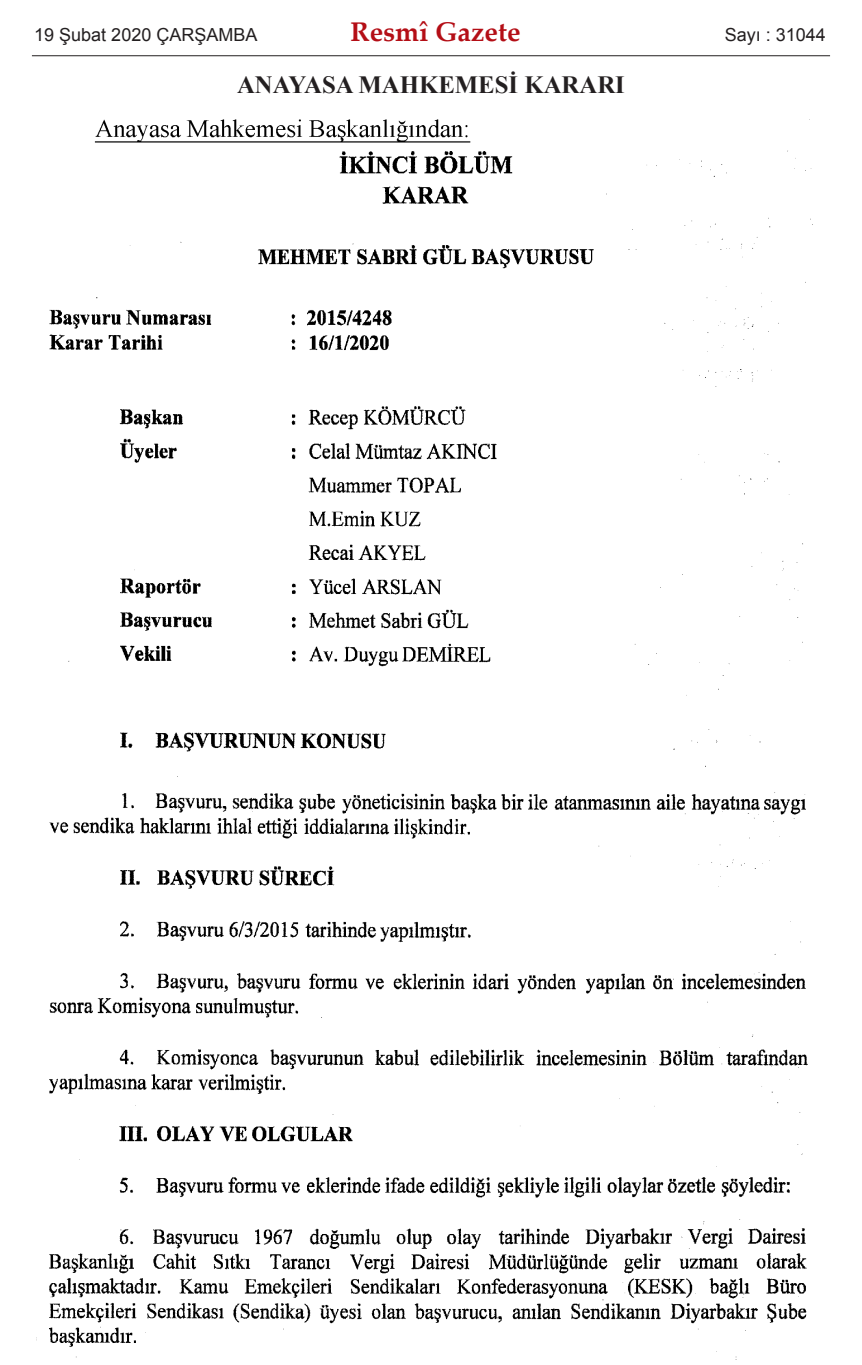
<style>
.page{position:relative;width:862px;height:1365px;background:#fff}
.page>*{position:absolute;margin:0;border:0;box-sizing:border-box;transform-origin:0 0}
.t1{font:700 27px "Palatino Linotype";color:#b40e16}
.t2{font:700 24.75px "Times New Roman";color:#231f20}
.t3{font:18px "Arial";color:#231f20}
</style>
<div class="page">
<img style="left:49px;top:119px;width:764px;height:1241px">
<hr style="left:32px;top:55px;width:797px;height:1px;background:#231f20">
<p class="t3" style="left:34px;top:25px;width:225px">19 Şubat 2020 ÇARŞAMBA</p>
<h1 class="t1" style="left:350px;top:21px;width:171px">Resmî Gazete</h1>
<p class="t3" style="left:724px;top:25px;width:103px">Sayı : 31044</p>
<h2 class="t2" style="left:237px;top:71px;width:389px">ANAYASA MAHKEMESİ KARARI</h2>
</div>
